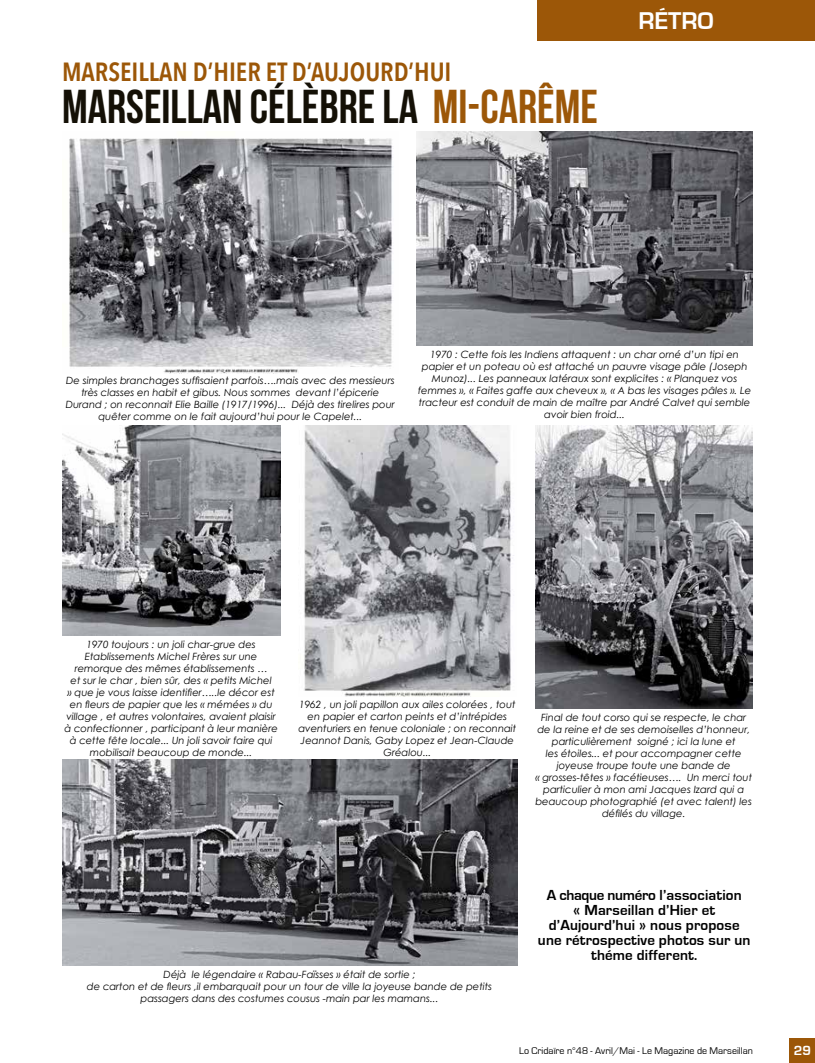
<style>
.page{position:relative;width:815px;height:1063px;background:#fff}
.page>*{position:absolute;margin:0;border:0;box-sizing:border-box;transform-origin:0 0}
.t1{font:47.5px "Bebas Neue";color:#141006}
.t2{font:600 26.25px "Avenir Next Condensed";color:#9c5708}
.t3{font:700 25px "Eurostile";color:#fff}
.t4{font:700 15px/15px "Eurostile";letter-spacing:.01em;color:#000;text-align:center}
.t5{font:700 13.75px "Eurostile";color:#fff}
.t6{font:italic 10px/12px "Century Gothic";color:#000;text-align:center}
.t7{font:10px "Eurostile";color:#000}
.s1{color:#9c5708}
</style>
<div class="page">
<img style="left:535px;top:425px;width:218px;height:284px">
<div style="left:790px;top:1038px;width:25px;height:25px;background:#9c5708"></div>
<div style="left:537px;top:0;width:278px;height:41px;background:#9c5708"></div>
<img style="left:69px;top:138px;width:324px;height:235px">
<img style="left:304px;top:425px;width:210px;height:271px">
<img style="left:416px;top:131px;width:337px;height:215px">
<img style="left:62px;top:425px;width:219px;height:211px">
<img style="left:62px;top:760px;width:456px;height:206px">
<h2 class="t2" style="left:62px;top:49px;width:391px">MARSEILLAN D’HIER ET D’AUJOURD’HUI</h2>
<h1 class="t1" style="left:62px;top:80px;width:537px">MARSEILLAN CÉLÈBRE LA <span class="s1">MI-CARÊME</span></h1>
<h3 class="t3" style="left:639px;top:7px;width:46px">rétro</h3>
<p class="t6" style="left:66px;top:375px;width:331px">De simples branchages suffisaient parfois….mais avec des messieurs très classes en habit et gibus. Nous sommes devant l’épicerie Durand ; on reconnait Elie Baille (1917/1996)... Déjà des tirelires pour quêter comme on le fait aujourd’hui pour le Capelet...</p>
<p class="t6" style="left:418px;top:348px;width:335px">1970 : Cette fois les Indiens attaquent : un char orné d’un tipi en papier et un poteau où est attaché un pauvre visage pâle (Joseph Munoz)... Les panneaux latéraux sont explicites : « Planquez vos femmes », « Faites gaffe aux cheveux », « A bas les visages pâles ». Le tracteur est conduit de main de maître par André Calvet qui semble avoir bien froid...</p>
<p class="t6" style="left:64px;top:638px;width:215px">1970 toujours : un joli char-grue des Etablissements Michel Frères sur une remorque des mêmes établissements …<br>et sur le char , bien sûr, des « petits Michel<br>» que je vous laisse identifier…..le décor est en fleurs de papier que les « mémées » du village , et autres volontaires, avaient plaisir à confectionner , participant à leur manière à cette fête locale... Un joli savoir faire qui mobilisait beaucoup de monde...</p>
<p class="t6" style="left:298px;top:698px;width:220px">1962 , un joli papillon aux ailes colorées , tout en papier et carton peints et d’intrépides aventuriers en tenue coloniale ; on reconnait Jeannot Danis, Gaby Lopez et Jean-Claude Gréalou...</p>
<p class="t6" style="left:535px;top:711px;width:218px">Final de tout corso qui se respecte, le char de la reine et de ses demoiselles d’honneur, particulièrement soigné ; ici la lune et<br>les étoiles... et pour accompagner cette joyeuse troupe toute une bande de<br>« grosses-têtes » facétieuses…. Un merci tout particulier à mon ami Jacques Izard qui a beaucoup photographié (et avec talent) les défilés du village.</p>
<p class="t6" style="left:87px;top:968px;width:407px">Déjà le légendaire « Rabau-Faïsses » était de sortie ;<br>de carton et de fleurs ,il embarquait pour un tour de ville la joyeuse bande de petits passagers dans des costumes cousus -main par les mamans...</p>
<h3 class="t4" style="left:538px;top:888px;width:214px">A chaque numéro l’association<br>« Marseillan d’Hier et d’Aujourd’hui » nous propose une rétrospective photos sur un théme different.</h3>
<p class="t7" style="left:519px;top:1045px;width:235px">Lo Cridaïre n°48 - Avril/Mai - Le Magazine de Marseillan</p>
<h3 class="t5" style="left:794px;top:1043px;width:19px">29</h3>
</div>
